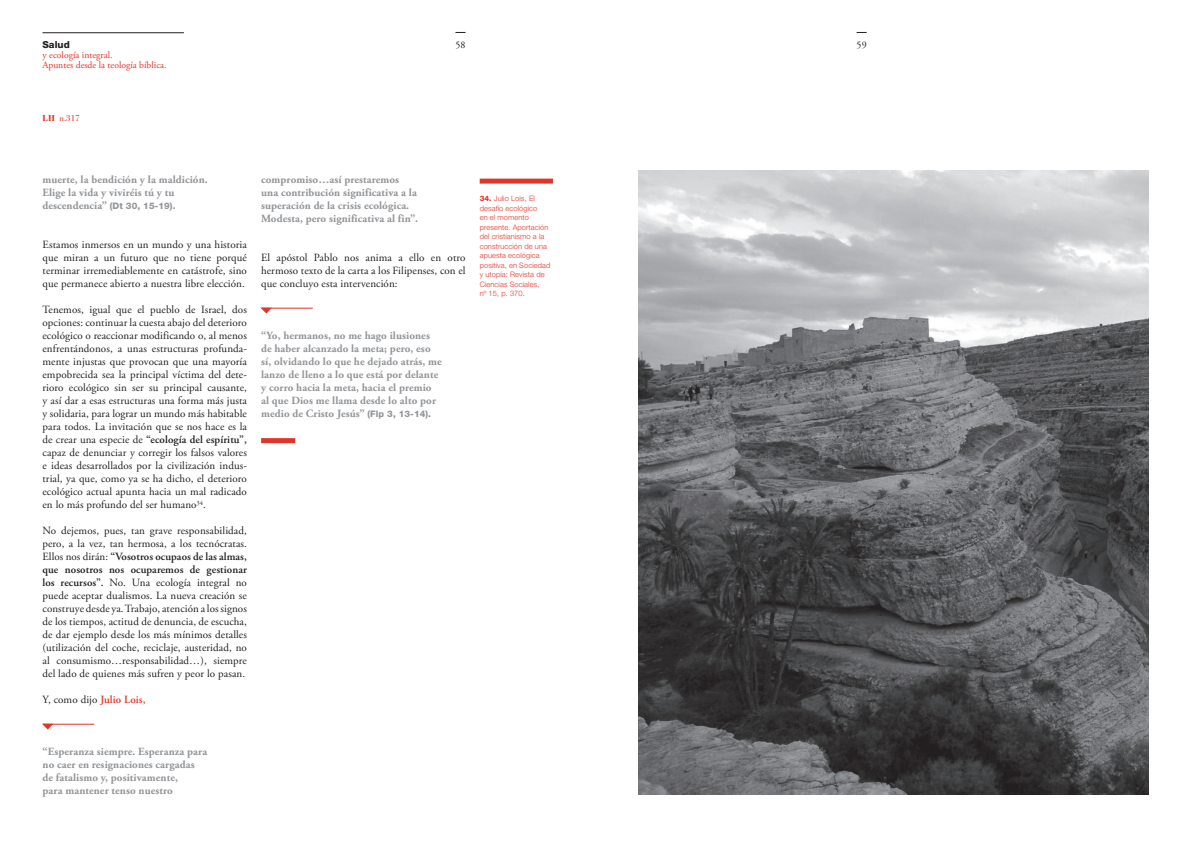
<style>
.page{position:relative;width:1191px;height:842px;background:#fff}
.page>*{position:absolute;margin:0;border:0;box-sizing:border-box;transform-origin:0 0}
.t1{font:11px/13px "Adobe Garamond Pro";letter-spacing:.01em;color:#231f20;text-align:justify}
.t2{font:700 11px/13px "Adobe Garamond Pro";letter-spacing:.01em;color:#939598}
.t3{font:10px "Adobe Garamond Pro";color:#231f20}
.t4{font:9.7px/10px "Adobe Garamond Pro";color:#e23429}
.t5{font:800 9.7px "Helvetica Neue LT Std";color:#231f20}
.t6{font:9px "Bodoni Std";color:#e23429}
.t7{font:300 7.5px/9.5px "Helvetica Neue LT Std";letter-spacing:.01em;color:#e23429}
.s1{font-weight:700}
.s2{font-family:"Helvetica Neue LT Std";font-weight:800;font-size:9px}
.s3{font-weight:600}
.s4{font-weight:600;color:#e23429}
.s5{font-weight:800}
</style>
<div class="page">
<hr style="left:43px;top:33px;width:141px;height:1px;background:#231f20">
<div style="left:480px;top:179px;width:73px;height:5px;background:#e23429"></div>
<hr style="left:43px;top:724px;width:51px;height:1px;background:#e23429">
<svg style="left:42px;top:724px;width:12px;height:5px"></svg>
<hr style="left:262px;top:308px;width:51px;height:1px;background:#e23429">
<svg style="left:261px;top:308px;width:11px;height:5px"></svg>
<div style="left:261px;top:438px;width:34px;height:5px;background:#e23429"></div>
<img style="left:638px;top:170px;width:510px;height:624px">
<p class="t5" style="left:43px;top:39px;width:29px">Salud</p>
<p class="t4" style="left:43px;top:50px;width:125px">y ecología integral.<br>Apuntes desde la teología bíblica.</p>
<p class="t6" style="left:43px;top:113px;width:39px"><span class="s1">LH</span> n.317</p>
<p class="t3" style="left:455px;top:39px;width:12px">58</p>
<p class="t3" style="left:856px;top:39px;width:12px">59</p>
<p class="t2" style="left:43px;top:173px;width:167px">muerte, la bendición y la maldición.<br>Elige la vida y viviréis tú y tu descendencia” <span class="s2">(Dt 30, 15-19).</span></p>
<p class="t1" style="left:43px;top:238px;width:206px">Estamos inmersos en un mundo y una historia que miran a un futuro que no tiene porqué terminar irremediablemente en catástrofe, sino que permanece abierto a nuestra libre elección.</p>
<p class="t1" style="left:43px;top:303px;width:206px">Tenemos, igual que el pueblo de Israel, dos opciones: continuar la cuesta abajo del deterioro ecológico o reaccionar modificando o, al menos enfrentándonos, a unas estructuras profunda&shy;mente injustas que provocan que una mayoría empobrecida sea la principal víctima del dete&shy;rioro ecológico sin ser su principal causante, y así dar a esas estructuras una forma más justa y solidaria, para lograr un mundo más habitable para todos. La invitación que se nos hace es la de crear una especie de <span class="s3">“ecología del espíritu”, </span>capaz de denunciar y corregir los falsos valores e ideas desarrollados por la civilización indus&shy;trial, ya que, como ya se ha dicho, el deterioro ecológico actual apunta hacia un mal radicado en lo más profundo del ser humano<sup>34</sup>.</p>
<p class="t1" style="left:43px;top:524px;width:206px">No dejemos, pues, tan grave responsabilidad, pero, a la vez, tan hermosa, a los tecnócratas.<br>Ellos nos dirán: <span class="s3">“Vosotros ocupaos de las almas, que nosotros nos ocuparemos de gestionar los recursos”.</span> No. Una ecología integral no puede aceptar dualismos. La nueva creación se construye desde ya. Trabajo, atención a los signos de los tiempos, actitud de denuncia, de escucha, de dar ejemplo desde los más mínimos detalles (utilización del coche, reciclaje, austeridad, no al consumismo…responsabilidad…), siempre del lado de quienes más sufren y peor lo pasan.</p>
<p class="t1" style="left:43px;top:694px;width:105px">Y, como dijo <span class="s4">Julio Lois,</span></p>
<p class="t2" style="left:261px;top:173px;width:159px">compromiso…así prestaremos una contribución significativa a la superación de la crisis ecológica.<br>Modesta, pero significativa al fin”.</p>
<p class="t1" style="left:261px;top:251px;width:206px">El apóstol Pablo nos anima a ello en otro hermoso texto de la carta a los Filipenses, con el que concluyo esta intervención:</p>
<p class="t2" style="left:261px;top:329px;width:182px">“Yo, hermanos, no me hago ilusiones de haber alcanzado la meta; pero, eso sí, olvidando lo que he dejado atrás, me lanzo de lleno a lo que está por delante y corro hacia la meta, hacia el premio al que Dios me llama desde lo alto por medio de Cristo Jesús” <span class="s2">(Flp 3, 13-14).</span></p>
<p class="t7" style="left:480px;top:194px;width:72px"><span class="s5">34.</span> Julio Lois, El desafío ecológico<br>en el momento presente. Aportación del cristianismo a la construcción de una apuesta ecológica positiva, en Sociedad y utopía: Revista de<br>Ciencias Sociales,<br>nº 15, p. 370.</p>
<p class="t2" style="left:43px;top:745px;width:166px">“Esperanza siempre. Esperanza para no caer en resignaciones cargadas de fatalismo y, positivamente,<br>para mantener tenso nuestro</p>
</div>
